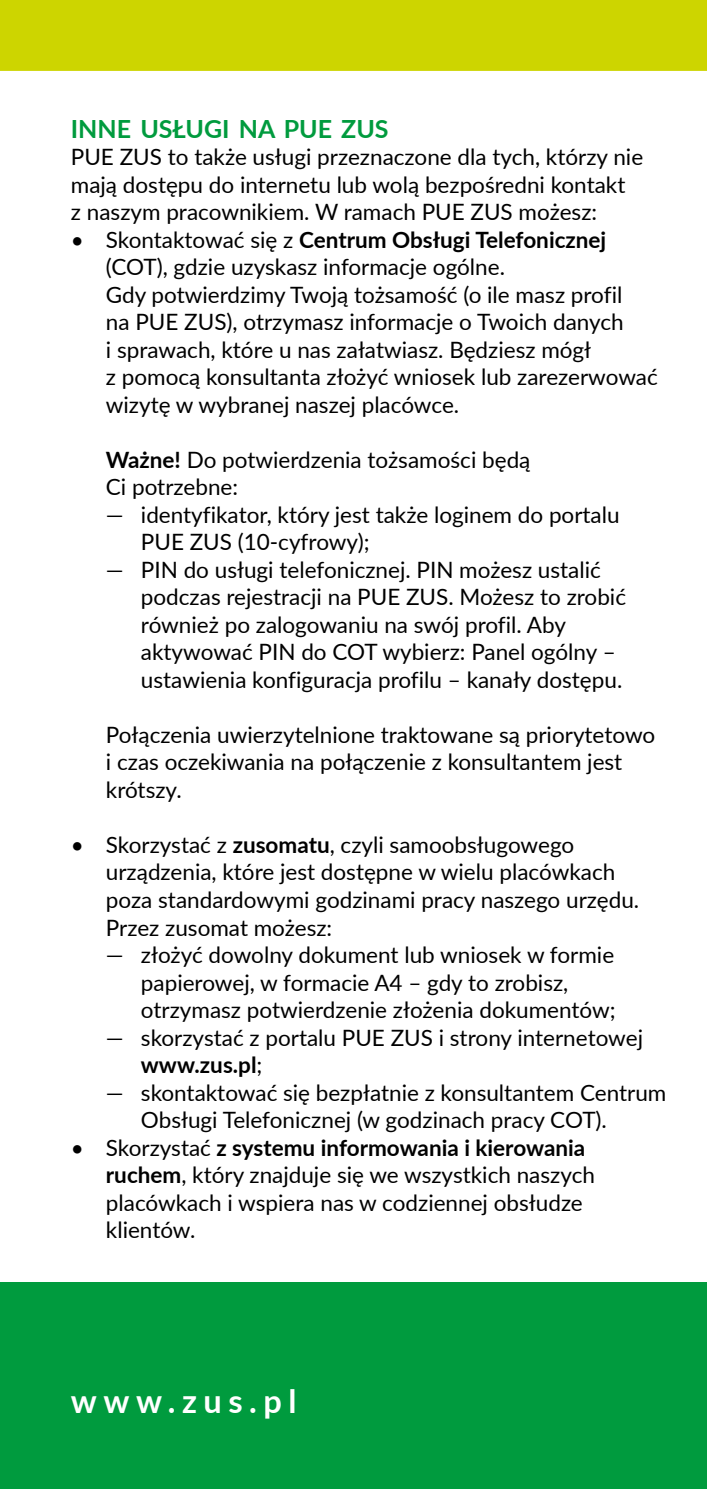
<style>
.page{position:relative;width:707px;height:1489px;background:#fff}
.page>*{position:absolute;margin:0;border:0;box-sizing:border-box;transform-origin:0 0}
.t1{font:700 32.5px "Lato";letter-spacing:.2em;color:#fff}
.II_gr{font:700 25px "Lato";color:#009b3e}
.Tekst_podst_9_11_po{font:22.5px/27.5px "Lato";color:#000}
.Tekst_podst_9_11_ods{font:22.5px/27.5px "Lato";color:#000}
.s1{font-weight:700}
</style>
<div class="page">
<div style="left:0;top:1282px;width:707px;height:206px;background:#009b3e"></div>
<div style="left:0;top:0;width:707px;height:71px;background:#cdd500"></div>
<p class="II_gr" style="left:71px;top:110px;width:319px">INNE USŁUGI NA PUE ZUS</p>
<p class="Tekst_podst_9_11_po" style="left:71px;top:142px;width:574px">PUE ZUS to także usługi przeznaczone dla tych, którzy nie mają dostępu do internetu lub wolą bezpośredni kontakt<br>z naszym pracownikiem. W ramach PUE ZUS możesz:</p>
<p class="Tekst_podst_9_11_po" style="left:106px;top:225px;width:553px;text-indent:-35px">• Skontaktować się z <span class="s1">Centrum Obsługi Telefonicznej </span>(COT), gdzie uzyskasz informacje ogólne.<br>Gdy potwierdzimy Twoją tożsamość (o ile masz profil<br>na PUE ZUS), otrzymasz informacje o Twoich danych<br>i sprawach, które u nas załatwiasz. Będziesz mógł<br>z pomocą konsultanta złożyć wniosek lub zarezerwować wizytę w wybranej naszej placówce.</p>
<p class="Tekst_podst_9_11_ods" style="left:106px;top:445px;width:426px"><span class="s1">Ważne!</span> Do potwierdzenia tożsamości będą<br>Ci potrzebne:</p>
<p class="Tekst_podst_9_11_po" style="left:141px;top:500px;width:480px;text-indent:-35px">— identyfikator, który jest także loginem do portalu<br>PUE ZUS (10-cyfrowy);</p>
<p class="Tekst_podst_9_11_po" style="left:141px;top:555px;width:486px;text-indent:-35px">— PIN do usługi telefonicznej. PIN możesz ustalić podczas rejestracji na PUE ZUS. Możesz to zrobić również po zalogowaniu na swój profil. Aby aktywować PIN do COT wybierz: Panel ogólny – ustawienia konfiguracja profilu – kanały dostępu.</p>
<p class="Tekst_podst_9_11_ods" style="left:106px;top:720px;width:551px">Połączenia uwierzytelnione traktowane są priorytetowo i czas oczekiwania na połączenie z konsultantem jest krótszy.</p>
<p class="Tekst_podst_9_11_po" style="left:106px;top:830px;width:535px;text-indent:-35px">• Skorzystać z <span class="s1">zusomatu</span>, czyli samoobsługowego urządzenia, które jest dostępne w wielu placówkach poza standardowymi godzinami pracy naszego urzędu.<br>Przez zusomat możesz:</p>
<p class="Tekst_podst_9_11_po" style="left:141px;top:940px;width:476px;text-indent:-35px">— złożyć dowolny dokument lub wniosek w formie papierowej, w formacie A4 – gdy to zrobisz, otrzymasz potwierdzenie złożenia dokumentów;</p>
<p class="Tekst_podst_9_11_po" style="left:141px;top:1022px;width:503px;text-indent:-35px">— skorzystać z portalu PUE ZUS i strony internetowej <span class="s1">www.zus.pl</span>;</p>
<p class="Tekst_podst_9_11_po" style="left:141px;top:1077px;width:527px;text-indent:-35px">— skontaktować się bezpłatnie z konsultantem Centrum<br>Obsługi Telefonicznej (w godzinach pracy COT).</p>
<p class="Tekst_podst_9_11_po" style="left:106px;top:1132px;width:490px;text-indent:-35px">• Skorzystać <span class="s1">z systemu informowania i kierowania ruchem</span>, który znajduje się we wszystkich naszych placówkach i wspiera nas w codziennej obsłudze klientów.</p>
<p class="t1" style="left:71px;top:1376px;width:227px">www.zus.pl</p>
</div>
